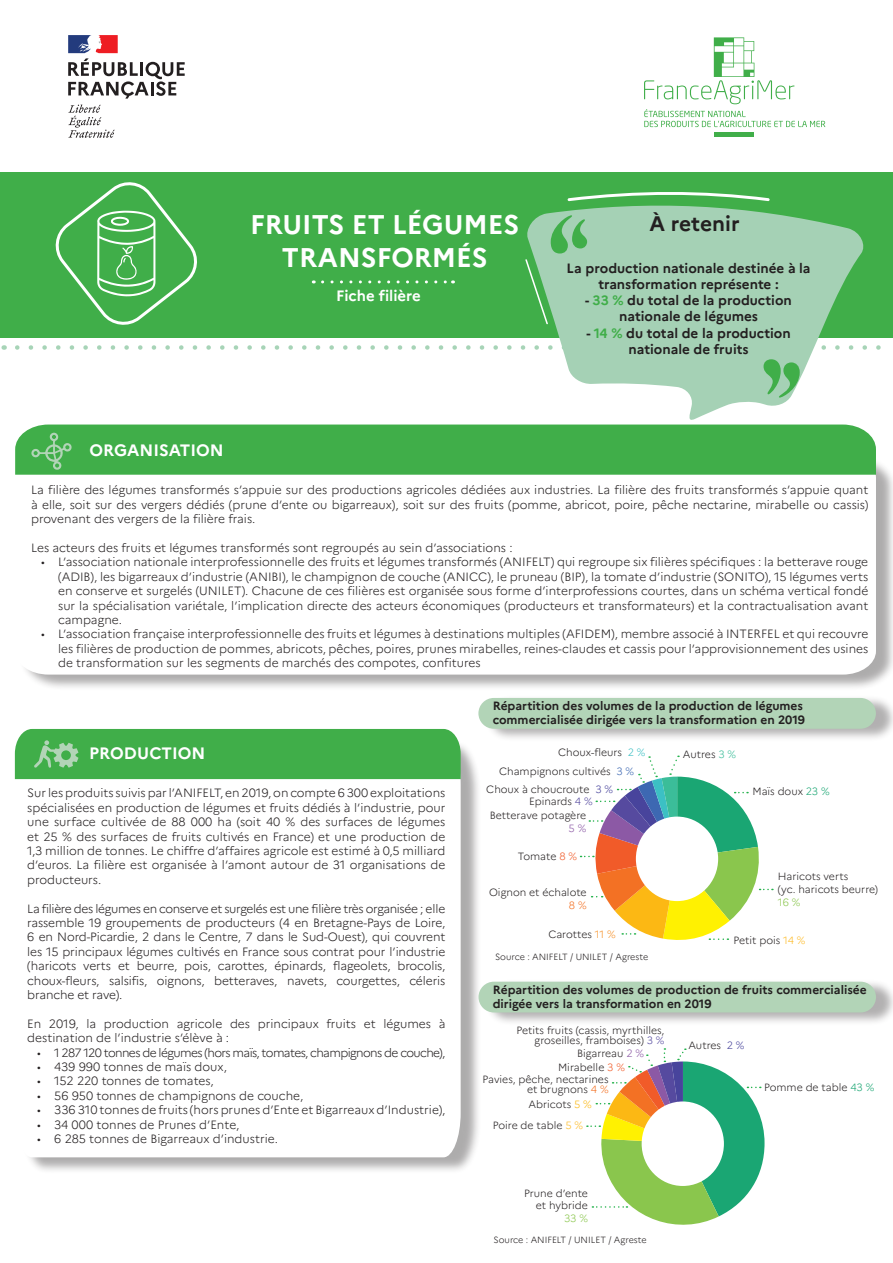
<style>
.page{position:relative;width:893px;height:1263px;background:#fff}
.page>*{position:absolute;margin:0;border:0;box-sizing:border-box;transform-origin:0 0}
.t1{font:700 27px "Marianne";color:#fff}
.t2{font:700 21px "Marianne";color:#231f20}
.t3{font:700 16.5px "Marianne";color:#fff}
.t4{font:700 15px "Marianne";color:#fff}
.t5{font:700 13.5px/16.2px "Marianne";color:#231f20;text-align:center}
.t6{font:300 12px/14.4px "Marianne";color:#231f20;text-align:justify}
.t7{font:700 12px/14.4px "Marianne";color:#231f20}
.t8{font:300 12px "Marianne";letter-spacing:-.05em;color:#231f20}
.légendecamembert{font:300 10.5px/12.6px "Marianne";color:#231f20;text-align:right}
.légendecamembert-2{font:300 10.5px "Marianne";color:#8ac64d}
.légendecamembert-3{font:300 9px "Marianne";color:#231f20}
.s1{color:#40ae49}
.s2{color:#3cc0c4}
.s3{color:#3bbd99}
.s4{color:#3d68b2}
.s5{color:#48449c}
.s6{color:#564a9f}
.s7{color:#8c59a5}
.s8{color:#f15b29}
.s9{color:#f37124}
.s10{color:#f7932c}
.s11{color:#1aa673}
.s12{color:#fdbb28}
.s13{color:#fcb814}
</style>
<div class="page">
<div style="left:0;top:172px;width:893px;height:166px;background:#40ae49"></div>
<svg style="left:17px;top:345px;width:864px;height:5px"></svg>
<svg style="left:68px;top:105px;width:47px;height:33px"></svg>
<svg style="left:68px;top:35px;width:117px;height:64px"></svg>
<div style="left:714px;top:132px;width:40px;height:5px;background:#40ae49"></div>
<svg style="left:644px;top:37px;width:181px;height:90px"></svg>
<div style="left:19px;top:454px;width:874px;height:237px;background:#231f20;opacity:.37"></div>
<svg style="left:19px;top:475px;width:857px;height:200px"></svg>
<div style="left:19px;top:740px;width:462px;height:434px;background:#231f20;opacity:.37"></div>
<svg style="left:15px;top:779px;width:446px;height:378px"></svg>
<svg style="left:323px;top:280px;width:130px;height:3px"></svg>
<svg style="left:55px;top:182px;width:142px;height:143px"></svg>
<div style="left:15px;top:424px;width:861px;height:51px;background:#40ae49"></div>
<div style="left:15px;top:729px;width:446px;height:50px;background:#40ae49"></div>
<div style="left:485px;top:695px;width:408px;height:47px;background:#231f20;opacity:.35"></div>
<div style="left:478px;top:698px;width:398px;height:31px;background:#b2d4b7;border-radius:15px"></div>
<svg style="left:580px;top:755px;width:193px;height:185px"></svg>
<div style="left:485px;top:979px;width:408px;height:47px;background:#231f20;opacity:.35"></div>
<div style="left:478px;top:982px;width:398px;height:30px;background:#b2d4b7;border-radius:15px"></div>
<svg style="left:587px;top:1048px;width:177px;height:177px"></svg>
<svg style="left:525px;top:199px;width:342px;height:221px;fill:#a5d1b5"></svg>
<svg style="left:568px;top:192px;width:202px;height:9px"></svg>
<svg style="left:525px;top:259px;width:23px;height:65px"></svg>
<svg style="left:551px;top:215px;width:36px;height:38px"></svg>
<svg style="left:763px;top:359px;width:37px;height:39px"></svg>
<p class="t1" style="left:250px;top:208px;width:271px">FRUITS ET LÉGUMES</p>
<p class="t1" style="left:282px;top:240px;width:207px">TRANSFORMÉS</p>
<p class="t4" style="left:336px;top:287px;width:86px">Fiche filière</p>
<p class="t3" style="left:89px;top:440px;width:136px">ORGANISATION</p>
<p class="t2" style="left:650px;top:211px;width:91px">À retenir</p>
<p class="t5" style="left:567px;top:260px;width:245px">La production nationale destinée à la transformation représente :</p>
<p class="t5" style="left:585px;top:292px;width:208px">- <span class="s1">33 %</span> du total de la production</p>
<p class="t5" style="left:619px;top:308px;width:141px">nationale de légumes</p>
<p class="t5" style="left:586px;top:325px;width:206px">- <span class="s1">14 %</span> du total de la production</p>
<p class="t5" style="left:628px;top:341px;width:122px">nationale de fruits</p>
<p class="t6" style="left:31px;top:483px;width:839px">La filière des légumes transformés s’appuie sur des productions agricoles dédiées aux industries. La filière des fruits transformés s’appuie quant à elle, soit sur des vergers dédiés (prune d’ente ou bigarreaux), soit sur des fruits (pomme, abricot, poire, pêche nectarine, mirabelle ou cassis) provenant des vergers de la filière frais.</p>
<p class="t6" style="left:31px;top:540px;width:483px">Les acteurs des fruits et légumes transformés sont regroupés au sein d’associations :</p>
<p class="t6" style="left:58px;top:555px;width:812px;text-indent:-17px">• L’association nationale interprofessionnelle des fruits et légumes transformés (ANIFELT) qui regroupe six filières spécifiques : la betterave rouge (ADIB), les bigarreaux d’industrie (ANIBI), le champignon de couche (ANICC), le pruneau (BIP), la tomate d’industrie (SONITO), 15 légumes verts en conserve et surgelés (UNILET). Chacune de ces filières est organisée sous forme d’interprofessions courtes, dans un schéma vertical fondé sur la spécialisation variétale, l’implication directe des acteurs économiques (producteurs et transformateurs) et la contractualisation avant campagne.</p>
<p class="t6" style="left:58px;top:627px;width:812px;text-indent:-17px">• L’association française interprofessionnelle des fruits et légumes à destinations multiples (AFIDEM), membre associé à INTERFEL et qui recouvre les filières de production de pommes, abricots, pêches, poires, prunes mirabelles, reines-claudes et cassis pour l’approvisionnement des usines de transformation sur les segments de marchés des compotes, confitures</p>
<p class="t3" style="left:89px;top:743px;width:118px">PRODUCTION</p>
<p class="t6" style="left:27px;top:786px;width:420px">Sur les produits suivis par l’ANIFELT, en 2019, on compte 6 300 exploitations spécialisées en production de légumes et fruits dédiés à l’industrie, pour une surface cultivée de 88 000 ha (soit 40 % des surfaces de légumes et 25 % des surfaces de fruits cultivés en France) et une production de 1,3 million de tonnes. Le chiffre d’affaires agricole est estimé à 0,5 milliard d’euros. La filière est organisée à l’amont autour de 31 organisations de producteurs.</p>
<p class="t6" style="left:27px;top:901px;width:420px">La filière des légumes en conserve et surgelés est une filière très organisée ; elle rassemble 19 groupements de producteurs (4 en Bretagne-Pays de Loire, 6 en Nord-Picardie, 2 dans le Centre, 7 dans le Sud-Ouest), qui couvrent les 15 principaux légumes cultivés en France sous contrat pour l’industrie (haricots verts et beurre, pois, carottes, épinards, flageolets, brocolis, choux-fleurs, salsifis, oignons, betteraves, navets, courgettes, céleris branche et rave).</p>
<p class="t6" style="left:27px;top:1016px;width:420px">En 2019, la production agricole des principaux fruits et légumes à destination de l’industrie s’élève à :</p>
<p class="t8" style="left:37px;top:1045px;width:410px">• 1 287 120 tonnes de légumes (hors maïs, tomates, champignons de couche),</p>
<p class="t6" style="left:37px;top:1059px;width:191px">• 439 990 tonnes de maïs doux,</p>
<p class="t6" style="left:37px;top:1074px;width:178px">• 152 220 tonnes de tomates,</p>
<p class="t6" style="left:37px;top:1088px;width:268px">• 56 950 tonnes de champignons de couche,</p>
<p class="t6" style="left:37px;top:1103px;width:410px">• 336 310 tonnes de fruits (hors prunes d’Ente et Bigarreaux d’Industrie),</p>
<p class="t6" style="left:37px;top:1117px;width:204px">• 34 000 tonnes de Prunes d’Ente,</p>
<p class="t6" style="left:37px;top:1131px;width:242px">• 6 285 tonnes de Bigarreaux d’industrie.</p>
<p class="t7" style="left:493px;top:698px;width:314px">Répartition des volumes de la production de légumes commercialisée dirigée vers la transformation en 2019</p>
<p class="légendecamembert" style="left:558px;top:745px;width:89px">Choux-fleurs <span class="s2">2 %</span></p>
<p class="légendecamembert" style="left:683px;top:748px;width:55px">Autres <span class="s3">3 %</span></p>
<p class="légendecamembert" style="left:499px;top:765px;width:136px">Champignons cultivés <span class="s4">3 %</span></p>
<p class="légendecamembert" style="left:486px;top:783px;width:128px">Choux à choucroute <span class="s5">3 %</span></p>
<p class="légendecamembert" style="left:529px;top:795px;width:65px">Epinards <span class="s6">4 %</span></p>
<p class="légendecamembert" style="left:490px;top:809px;width:98px">Betterave potagère<br><span class="s7">5 %</span></p>
<p class="légendecamembert" style="left:518px;top:850px;width:61px">Tomate <span class="s8">8 %</span></p>
<p class="légendecamembert" style="left:489px;top:886px;width:99px">Oignon et échalote<br><span class="s9">8 %</span></p>
<p class="légendecamembert" style="left:548px;top:928px;width:69px">Carottes <span class="s10">11 %</span></p>
<p class="légendecamembert" style="left:752px;top:785px;width:79px">Maïs doux <span class="s11">23 %</span></p>
<p class="légendecamembert" style="left:778px;top:870px;width:72px">Haricots verts</p>
<p class="légendecamembert" style="left:778px;top:883px;width:102px">(yc. haricots beurre)</p>
<p class="légendecamembert-2" style="left:778px;top:895px;width:24px">16 %</p>
<p class="légendecamembert" style="left:733px;top:933px;width:73px">Petit pois <span class="s12">14 %</span></p>
<p class="légendecamembert-3" style="left:495px;top:952px;width:155px">Source : ANIFELT / UNILET / Agreste</p>
<p class="t7" style="left:493px;top:982px;width:375px">Répartition des volumes de production de fruits commercialisée dirigée vers la transformation en 2019</p>
<p class="légendecamembert" style="left:517px;top:1024px;width:149px;line-height:10.5px">Petits fruits (cassis, myrthilles, groseilles, framboises) <span class="s6">3 %</span></p>
<p class="légendecamembert" style="left:577px;top:1047px;width:68px">Bigarreau <span class="s7">2 %</span></p>
<p class="légendecamembert" style="left:558px;top:1060px;width:68px">Mirabelle <span class="s8">3 %</span></p>
<p class="légendecamembert" style="left:483px;top:1073px;width:128px">Pavies, pêche, nectarines</p>
<p class="légendecamembert" style="left:527px;top:1083px;width:83px">et brugnons <span class="s9">4 %</span></p>
<p class="légendecamembert" style="left:528px;top:1098px;width:65px">Abricots <span class="s13">5 %</span></p>
<p class="légendecamembert" style="left:493px;top:1119px;width:92px">Poire de table <span class="s12">5 %</span></p>
<p class="légendecamembert" style="left:524px;top:1187px;width:66px">Prune d’ente</p>
<p class="légendecamembert" style="left:536px;top:1199px;width:54px">et hybride</p>
<p class="légendecamembert-2" style="left:564px;top:1212px;width:25px">33 %</p>
<p class="légendecamembert-3" style="left:493px;top:1234px;width:155px">Source : ANIFELT / UNILET / Agreste</p>
<p class="légendecamembert" style="left:688px;top:1039px;width:58px">Autres <span class="s5">2 %</span></p>
<p class="légendecamembert" style="left:764px;top:1080px;width:112px">Pomme de table <span class="s11">43 %</span></p>
</div>
